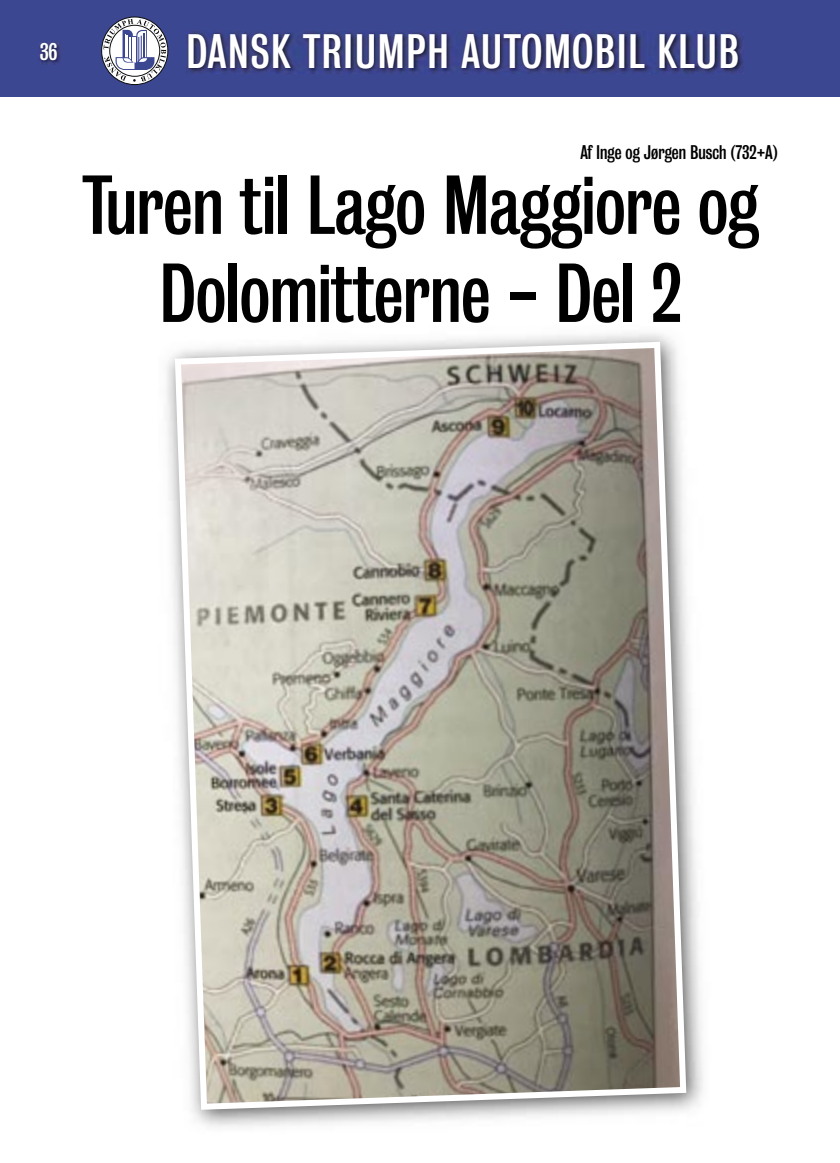
<style>
.page{position:relative;width:840px;height:1163px;background:#fff}
.page>*{position:absolute;margin:0;border:0;box-sizing:border-box;transform-origin:0 0}
.t1{font:76px/88px "Bureau Grotesque Three Three";color:#000;text-align:center}
.t2{font:44px "Bureau Grotesque Three Three";letter-spacing:.03em;color:#fff}
.t3{font:22px "Bureau Grotesque Three Three";color:#fff}
.t4{font:18px "Bureau Grotesque Three Three";color:#000}
</style>
<div class="page">
<div style="left:0;top:0;width:839px;height:96px;background:#3c4791"></div>
<svg style="left:101px;top:16px;width:67px;height:69px"></svg>
<img style="left:187px;top:32px;width:556px;height:42px">
<img style="left:39px;top:42px;width:22px;height:22px">
<hr style="left:839px;top:0;width:1px;height:96px;background:#3c4791">
<img style="left:166px;top:333px;width:537px;height:794px">
<svg style="left:175px;top:342px;width:511px;height:767px;background:#aea99f"></svg>
<p class="t3" style="left:40px;top:40px;width:19px">36</p>
<p class="t2" style="left:186px;top:27px;width:554px">DANSK TRIUMPH AUTOMOBIL KLUB</p>
<p class="t4" style="left:580px;top:142px;width:199px">Af Inge og Jørgen Busch (732+A)</p>
<p class="t1" style="left:82px;top:162px;width:677px">Turen til Lago Maggiore og<br>Dolomitterne - Del 2</p>
</div>
